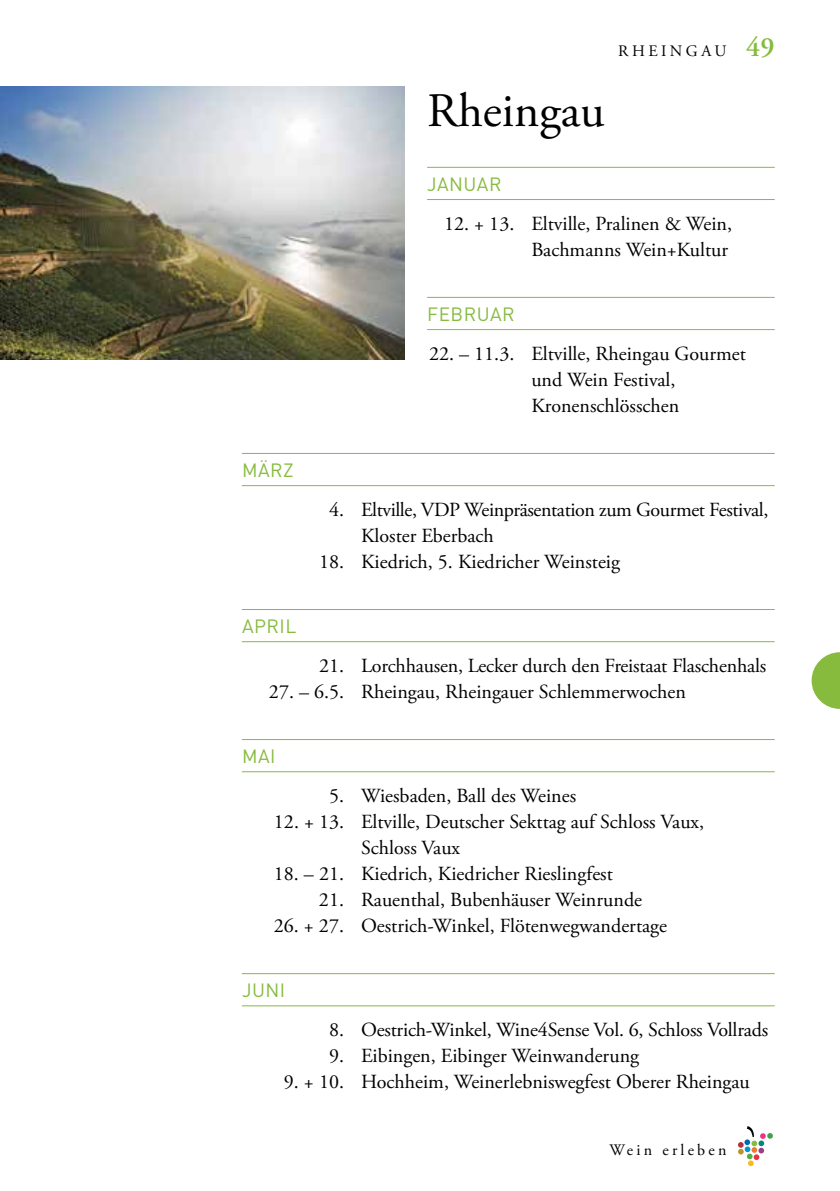
<style>
.page{position:relative;width:840px;height:1191px;background:#fff}
.page>*{position:absolute;margin:0;border:0;box-sizing:border-box;transform-origin:0 0}
.t1{font:48px "Adobe Garamond Pro";color:#000}
.t2{font:20px/26px "Adobe Garamond Pro";color:#000}
.t3{font:20px/26px "Adobe Garamond Pro";letter-spacing:-.02em;color:#000}
.t4{font:19px "DIN Pro";letter-spacing:.025em;color:#87bb3e}
.t5{font:16px "Adobe Garamond Pro";letter-spacing:.205em;color:#000}
.s1{font-weight:600;font-size:28px;color:#87bb3e}
</style>
<div class="page">
<svg style="left:757px;top:1140px;width:7px;height:6px"></svg>
<div style="left:757px;top:1147px;width:7px;height:6px;background:#953f87;border-radius:2px"></div>
<svg style="left:750px;top:1140px;width:7px;height:6px"></svg>
<svg style="left:743px;top:1139px;width:7px;height:6px"></svg>
<svg style="left:766px;top:1132px;width:6px;height:7px"></svg>
<svg style="left:737px;top:1141px;width:6px;height:7px"></svg>
<svg style="left:737px;top:1146px;width:22px;height:20px"></svg>
<svg style="left:747px;top:1126px;width:18px;height:13px"></svg>
<svg style="left:811px;top:652px;width:28px;height:57px"></svg>
<img style="left:0;top:86px;width:404px;height:273px">
<hr style="left:427px;top:167px;width:347px;height:1px;background:#87bb3e">
<hr style="left:427px;top:199px;width:347px;height:1px;background:#87bb3e">
<hr style="left:427px;top:297px;width:347px;height:1px;background:#87bb3e">
<hr style="left:427px;top:329px;width:347px;height:1px;background:#87bb3e">
<hr style="left:242px;top:453px;width:532px;height:1px;background:#87bb3e">
<hr style="left:242px;top:485px;width:532px;height:1px;background:#87bb3e">
<hr style="left:242px;top:609px;width:532px;height:1px;background:#87bb3e">
<hr style="left:242px;top:641px;width:532px;height:1px;background:#87bb3e">
<hr style="left:242px;top:739px;width:532px;height:1px;background:#87bb3e">
<hr style="left:242px;top:771px;width:532px;height:1px;background:#87bb3e">
<hr style="left:242px;top:973px;width:532px;height:1px;background:#87bb3e">
<hr style="left:242px;top:1005px;width:532px;height:1px;background:#87bb3e">
<p class="t5" style="left:618px;top:41px;width:158px">Rh einga u <span class="s1">49</span></p>
<h1 class="t1" style="left:427px;top:81px;width:179px">Rheingau</h1>
<p class="t4" style="left:427px;top:169px;width:76px">JANUAR</p>
<p class="t2" style="left:444px;top:211px;width:289px;text-align:right">12. + 13. Eltville, Pralinen &amp; Wein,<br>Bachmanns Wein+Kultur</p>
<p class="t4" style="left:242px;top:455px;width:53px">MÄRZ</p>
<p class="t4" style="left:242px;top:611px;width:56px">APRIL</p>
<p class="t4" style="left:427px;top:299px;width:89px">FEBRUAR</p>
<p class="t2" style="left:531px;top:341px;width:216px;text-indent:-102px">22. – 11.3. Eltville, Rheingau Gourmet und Wein Festival,<br>Kronenschlösschen</p>
<p class="t3" style="left:361px;top:497px;width:408px;text-indent:-32px">4. Eltville, VDP Weinpräsentation zum Gourmet Festival,<br>Kloster Eberbach</p>
<p class="t2" style="left:319px;top:549px;width:302px">18. Kiedrich, 5. Kiedricher Weinsteig</p>
<p class="t2" style="left:319px;top:653px;width:448px">21. Lorchhausen, Lecker durch den Freistaat Flaschenhals</p>
<p class="t2" style="left:269px;top:679px;width:418px">27. – 6.5. Rheingau, Rheingauer Schlemmerwochen</p>
<p class="t4" style="left:242px;top:741px;width:35px">MAI</p>
<p class="t2" style="left:329px;top:783px;width:248px">5. Wiesbaden, Ball des Weines</p>
<p class="t2" style="left:361px;top:809px;width:344px;text-indent:-87px">12. + 13. Eltville, Deutscher Sekttag auf Schloss Vaux,<br>Schloss Vaux</p>
<p class="t2" style="left:274px;top:861px;width:340px">18. – 21. Kiedrich, Kiedricher Rieslingfest</p>
<p class="t2" style="left:319px;top:887px;width:324px">21. Rauenthal, Bubenhäuser Weinrunde</p>
<p class="t2" style="left:274px;top:913px;width:394px">26. + 27. Oestrich-Winkel, Flötenwegwandertage</p>
<p class="t4" style="left:242px;top:975px;width:45px">JUNI</p>
<p class="t2" style="left:329px;top:1017px;width:440px">8. Oestrich-Winkel, Wine4Sense Vol. 6, Schloss Vollrads</p>
<p class="t2" style="left:329px;top:1043px;width:311px">9. Eibingen, Eibinger Weinwanderung</p>
<p class="t2" style="left:284px;top:1069px;width:467px">9. + 10. Hochheim, Weinerlebniswegfest Oberer Rheingau</p>
<p class="t5" style="left:609px;top:1140px;width:118px">Wein erleben</p>
</div>
